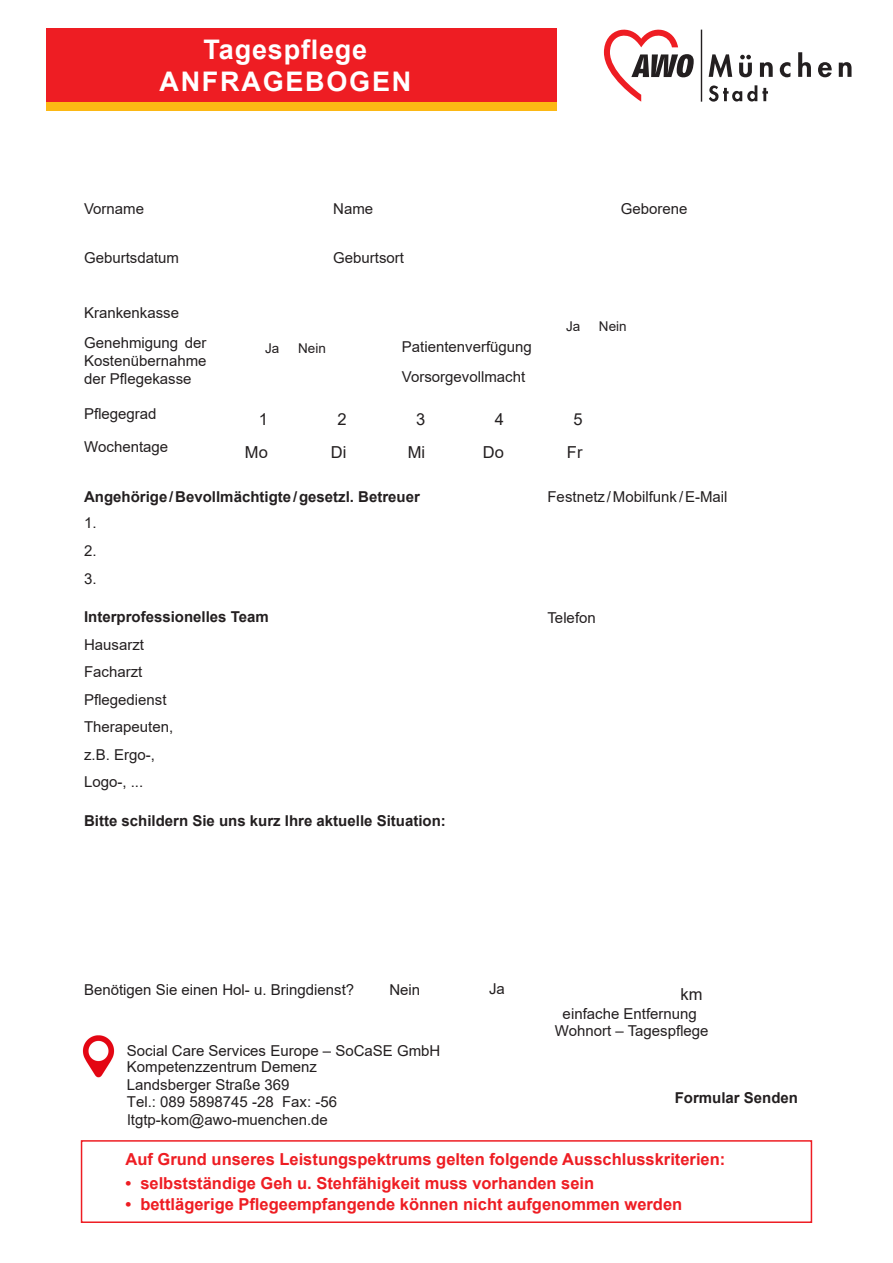
<style>
.page{position:relative;width:893px;height:1263px;background:#fff}
.page>*{position:absolute;margin:0;border:0;box-sizing:border-box;transform-origin:0 0}
.t1{font:700 27px/32.4px "Arial";letter-spacing:.065em;color:#fff;text-align:center}
.t2{font:700 16.5px "Arial";color:#ee1d23}
.t3{font:16.5px "Arial";color:#231f20}
.t4{font:15px/27.5px "Arial";color:#231f20}
.t5{font:15px/16.5px "Arial";color:#221e1f}
.t6{font:700 15px "Arial";color:#231f20}
.t7{font:700 15px "Arial";color:#231f20}
.t8{font:15px "Arial";color:#231f20}
.t9{font:13.5px "Arial";color:#231f20}
.s1{font-style:inherit}
</style>
<div class="page">
<svg style="left:604px;top:29px;width:90px;height:73px"></svg>
<svg style="left:709px;top:54px;width:23px;height:23px"></svg>
<svg style="left:739px;top:55px;width:13px;height:22px"></svg>
<svg style="left:760px;top:62px;width:13px;height:15px"></svg>
<svg style="left:780px;top:62px;width:10px;height:15px"></svg>
<svg style="left:798px;top:52px;width:13px;height:25px"></svg>
<svg style="left:818px;top:62px;width:14px;height:15px"></svg>
<svg style="left:839px;top:62px;width:12px;height:15px"></svg>
<hr style="left:701px;top:30px;width:1px;height:72px;background:#231f20">
<svg style="left:709px;top:85px;width:59px;height:17px"></svg>
<div style="left:81px;top:1140px;width:731px;height:83px;border:2px solid #ee1d23"></div>
<div style="left:47px;top:98px;width:510px;height:13px;background:#fcb814"></div>
<div style="left:47px;top:28px;width:510px;height:74px;background:#ee1d23"></div>
<img style="left:82px;top:1035px;width:33px;height:43px">
<h1 class="t1" style="left:159px;top:33px;width:253px">Tagespflege<br>ANFRAGEBOGEN</h1>
<p class="t4" style="left:84px;top:195px;width:62px">Vorname</p>
<p class="t4" style="left:84px;top:243px;width:97px">Geburtsdatum</p>
<p class="t4" style="left:333px;top:195px;width:42px">Name</p>
<p class="t4" style="left:621px;top:195px;width:68px">Geborene</p>
<p class="t4" style="left:333px;top:243px;width:72px">Geburtsort</p>
<p class="t4" style="left:84px;top:298px;width:124px;line-height:30px">Krankenkasse<br>Genehmigung der</p>
<p class="t4" style="left:84px;top:352px;width:124px;line-height:18px">Kostenübernahme der Pflegekasse</p>
<p class="t4" style="left:84px;top:400px;width:74px">Pflegegrad</p>
<p class="t4" style="left:84px;top:433px;width:86px">Wochentage</p>
<p class="t6" style="left:84px;top:486px;width:337px">Angehörige/Bevollmächtigte/gesetzl. Betreuer</p>
<p class="t4" style="left:84px;top:509px;width:14px;text-align:justify">1.<br>2.<br>3.</p>
<p class="t9" style="left:566px;top:317px;width:16px">Ja</p>
<p class="t9" style="left:599px;top:317px;width:29px">Nein</p>
<p class="t4" style="left:402px;top:332px;width:132px;line-height:29.7px">Patientenverfügung<br>Vorsorgevollmacht</p>
<p class="t9" style="left:265px;top:339px;width:16px">Ja</p>
<p class="t9" style="left:298px;top:339px;width:29px">Nein</p>
<p class="t3" style="left:259px;top:407px;width:11px">1</p>
<p class="t3" style="left:337px;top:407px;width:11px">2</p>
<p class="t3" style="left:416px;top:407px;width:11px">3</p>
<p class="t3" style="left:495px;top:407px;width:11px">4</p>
<p class="t3" style="left:573px;top:407px;width:11px">5</p>
<p class="t3" style="left:245px;top:440px;width:24px">Mo</p>
<p class="t3" style="left:331px;top:440px;width:17px">Di</p>
<p class="t3" style="left:408px;top:440px;width:19px">Mi</p>
<p class="t3" style="left:483px;top:440px;width:23px">Do</p>
<p class="t3" style="left:567px;top:440px;width:17px">Fr</p>
<p class="t4" style="left:547px;top:483px;width:182px">Festnetz /Mobilfunk /E-Mail</p>
<p class="t6" style="left:84px;top:606px;width:186px">Interprofessionelles Team</p>
<p class="t4" style="left:84px;top:631px;width:91px">Hausarzt<br>Facharzt<br>Pflegedienst<br>Therapeuten,</p>
<p class="t5" style="left:84px;top:741px;width:72px;line-height:27.5px">z.B. Ergo-,<br>Logo-, ...</p>
<p class="t6" style="left:84px;top:810px;width:363px">Bitte schildern Sie uns kurz Ihre aktuelle Situation:</p>
<p class="t4" style="left:547px;top:603px;width:50px">Telefon</p>
<p class="t5" style="left:84px;top:981px;width:272px">Benötigen Sie einen Hol- u. Bringdienst?</p>
<p class="t5" style="left:389px;top:981px;width:32px">Nein</p>
<p class="t5" style="left:127px;top:1042px;width:315px">Social Care Services Europe – SoCaSE GmbH<br>Kompetenzzentrum Demenz</p>
<p class="t5" style="left:127px;top:1077px;width:212px">Landsberger Straße 369<br>Tel.: 089 5898745 -28 Fax: -56</p>
<p class="t4" style="left:128px;top:1106px;width:202px"><span class="s1">ltgtp-kom</span>@awo-muenchen.de</p>
<p class="t8" style="left:489px;top:979px;width:17px">Ja</p>
<p class="t3" style="left:680px;top:982px;width:23px">km</p>
<p class="t4" style="left:555px;top:1005px;width:155px;line-height:16.8px;text-align:center">einfache Entfernung<br>Wohnort – Tagespflege</p>
<p class="t7" style="left:675px;top:1087px;width:125px">Formular Senden</p>
<p class="t2" style="left:125px;top:1147px;width:601px">Auf Grund unseres Leistungspektrums gelten folgende Ausschlusskriterien:</p>
<p class="t2" style="left:125px;top:1171px;width:470px">• selbstständige Geh u. Stehfähigkeit muss vorhanden sein</p>
<p class="t2" style="left:125px;top:1193px;width:558px">• bettlägerige Pflegeempfangende können nicht aufgenommen werden</p>
</div>
